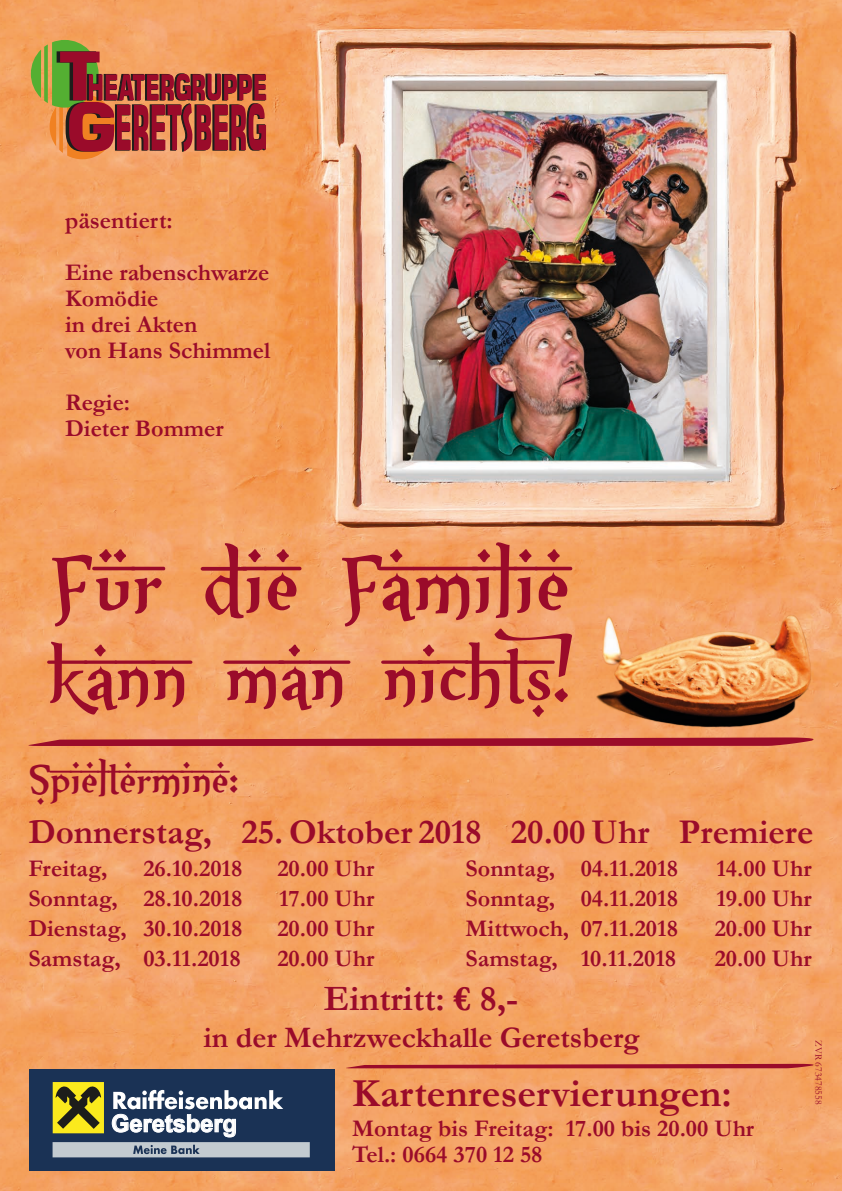
<style>
.page{position:relative;width:842px;height:1191px;background:#fff}
.page>*{position:absolute;margin:0;border:0;box-sizing:border-box;transform-origin:0 0}
.t1{font:80px "XXIIARABIAN ONENIGHTSTAND Bold";color:#9a0b2a}
.t2{font:73px "XXIIARABIAN ONENIGHTSTAND Bold";color:#9a0b2a}
.t3{font:700 40px "Garamond";color:#9a0b2a}
.t4{font:40px "XXIIARABIAN ONENIGHTSTAND Bold";color:#9a0b2a}
.t5{font:700 36px "Garamond";color:#9a0b2a}
.t6{font:700 35px "Garamond";color:#9a0b2a}
.t7{font:700 30px "Garamond";color:#9a0b2a}
.t8{font:700 24.1px "Arial";color:#fff}
.t9{font:700 24px/26px "Garamond";color:#9a0b2a}
.t10{font:10px "Garamond";color:#9a0b2a}
</style>
<div class="page">
<img style="left:0;top:0;width:842px;height:1191px">
<img style="left:580px;top:600px;width:245px;height:138px">
<svg style="left:26px;top:737px;width:788px;height:9px;background:#ad2b36"></svg>
<svg style="left:344px;top:1063px;width:470px;height:5px;background:#b5393a"></svg>
<div style="left:29px;top:1069px;width:305px;height:101px;background:#1a3255"></div>
<div style="left:53px;top:1082px;width:51px;height:51px;background:#fbea1d"></div>
<svg style="left:53px;top:1086px;width:257px;height:71px"></svg>
<svg style="left:31px;top:40px;width:235px;height:119px;background:#b66141"></svg>
<p class="t9" style="left:65px;top:194px;width:206px;line-height:52px">päsentiert:<br>Eine rabenschwarze</p>
<p class="t9" style="left:65px;top:285px;width:207px">Komödie<br>in drei Akten<br>von Hans Schimmel</p>
<p class="t9" style="left:65px;top:389px;width:160px">Regie:<br>Dieter Bommer</p>
<h1 class="t1" style="left:49px;top:532px;width:522px">Für die Familie</h1>
<h2 class="t2" style="left:49px;top:628px;width:582px">kann man nichts!</h2>
<h3 class="t4" style="left:28px;top:753px;width:212px">Spieltermine:</h3>
<h3 class="t6" style="left:28px;top:808px;width:787px">Donnerstag, 25. Oktober 2018 20.00 Uhr Premiere</h3>
<p class="t9" style="left:28px;top:855px;width:81px">Freitag,</p>
<p class="t9" style="left:143px;top:855px;width:101px">26.10.2018</p>
<p class="t9" style="left:277px;top:855px;width:99px">20.00 Uhr</p>
<p class="t9" style="left:28px;top:885px;width:216px">Sonntag, 28.10.2018</p>
<p class="t9" style="left:279px;top:885px;width:97px">17.00 Uhr</p>
<p class="t9" style="left:28px;top:915px;width:216px">Dienstag, 30.10.2018</p>
<p class="t9" style="left:277px;top:915px;width:99px">20.00 Uhr</p>
<p class="t9" style="left:28px;top:945px;width:214px">Samstag, 03.11.2018</p>
<p class="t9" style="left:277px;top:945px;width:99px">20.00 Uhr</p>
<p class="t9" style="left:466px;top:855px;width:214px">Sonntag, 04.11.2018</p>
<p class="t9" style="left:716px;top:855px;width:97px">14.00 Uhr</p>
<p class="t9" style="left:466px;top:885px;width:214px">Sonntag, 04.11.2018</p>
<p class="t9" style="left:716px;top:885px;width:97px">19.00 Uhr</p>
<p class="t9" style="left:466px;top:915px;width:214px">Mittwoch, 07.11.2018</p>
<p class="t9" style="left:715px;top:915px;width:99px">20.00 Uhr</p>
<p class="t9" style="left:466px;top:945px;width:212px">Samstag, 10.11.2018</p>
<p class="t9" style="left:715px;top:945px;width:99px">20.00 Uhr</p>
<h3 class="t5" style="left:324px;top:974px;width:196px">Eintritt: € 8,-</h3>
<p class="t7" style="left:203px;top:1017px;width:438px">in der Mehrzweckhalle Geretsberg</p>
<p class="t8" style="left:111px;top:1107px;width:127px">Geretsberg</p>
<h3 class="t3" style="left:352px;top:1066px;width:381px">Kartenreservierungen:</h3>
<p class="t9" style="left:352px;top:1115px;width:404px">Montag bis Freitag: 17.00 bis 20.00 Uhr<br>Tel.: 0664 370 12 58</p>
<p class="t10" style="left:825px;top:1040px;width:66px;rotate:90deg">ZVR 673478558</p>
</div>
